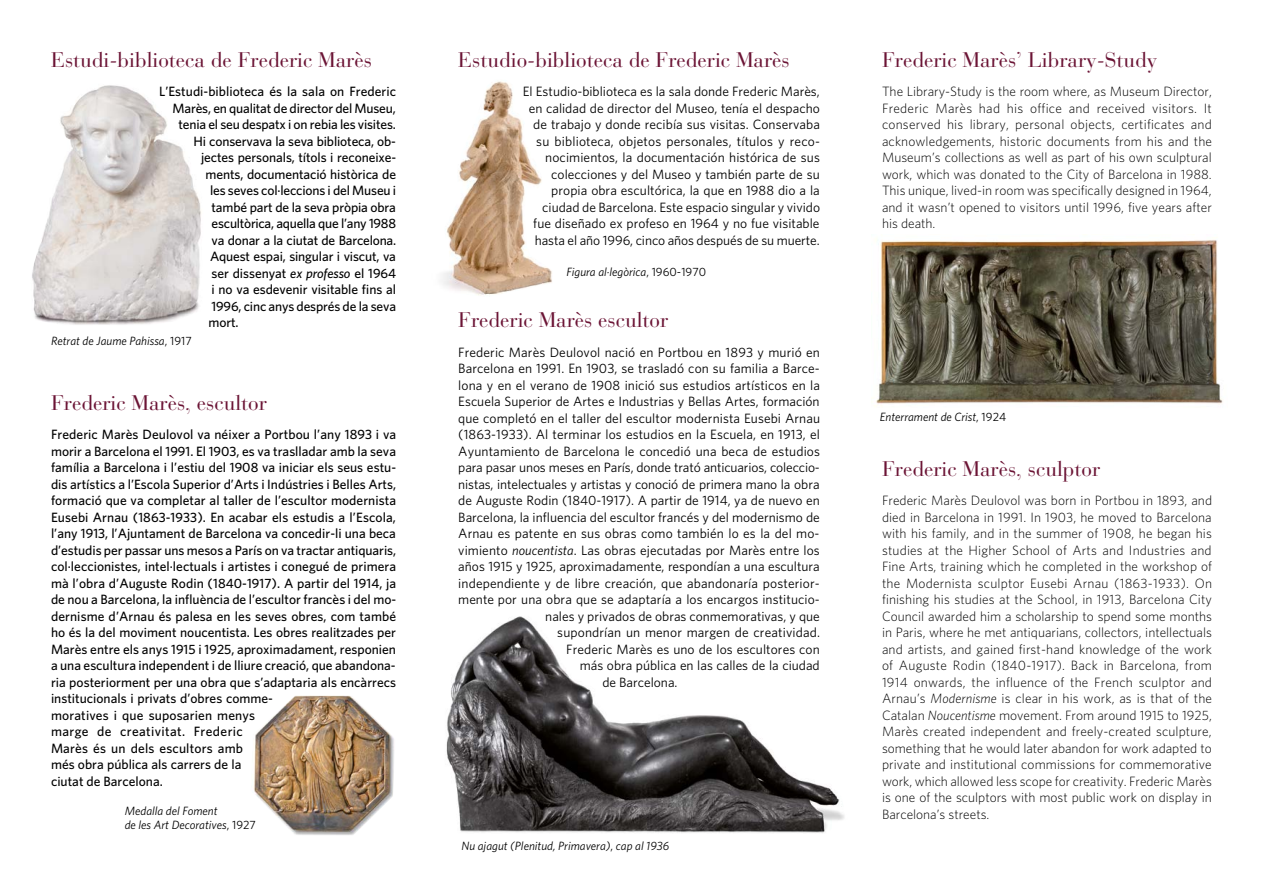
<style>
.page{position:relative;width:1263px;height:893px;background:#fff}
.page>*{position:absolute;margin:0;border:0;box-sizing:border-box;transform-origin:0 0}
.t1{font:21px "Bauer Bodoni";color:#6b1435}
.t2{font:13.5px/16.5px "Whitney HTF";letter-spacing:.005em;color:#000;text-align:right}
.t3{font:500 13.5px/16.5px "Whitney HTF";color:#000}
.t4{font:300 13.5px/16.5px "Whitney HTF";color:#000;text-align:justify}
.t5{font:500 13.5px "Whitney HTF";letter-spacing:-.02em;color:#000}
.t6{font:italic 12px/13.5px "Whitney HTF";color:#000}
.s1{font-style:italic}
.s2{font-style:normal}
</style>
<div class="page">
<img style="left:876px;top:240px;width:347px;height:166px">
<img style="left:253px;top:695px;width:141px;height:140px">
<img style="left:32px;top:85px;width:169px;height:240px">
<img style="left:442px;top:81px;width:110px;height:214px">
<img style="left:446px;top:616px;width:398px;height:217px">
<h1 class="t1" style="left:51px;top:47px;width:322px">Estudi-biblioteca de Frederic Marès</h1>
<p class="t3" style="left:159px;top:83px;width:239px">L’Estudi-biblioteca és la sala on Frederic</p>
<p class="t3" style="left:173px;top:100px;width:225px">Marès, en qualitat de director del Museu,</p>
<p class="t3" style="left:179px;top:116px;width:219px">tenia el seu despatx i on rebia les visites.</p>
<p class="t3" style="left:194px;top:133px;width:204px">Hi conservava la seva biblioteca, ob-</p>
<p class="t3" style="left:201px;top:149px;width:197px">jectes personals, títols i reconeixe-</p>
<p class="t3" style="left:206px;top:166px;width:192px">ments, documentació històrica de</p>
<p class="t3" style="left:210px;top:182px;width:188px">les seves col·leccions i del Museu i</p>
<p class="t3" style="left:212px;top:199px;width:186px">també part de la seva pròpia obra</p>
<p class="t5" style="left:212px;top:216px;width:186px">escultòrica, aquella que l’any 1988</p>
<p class="t3" style="left:212px;top:232px;width:186px">va donar a la ciutat de Barcelona.</p>
<p class="t3" style="left:210px;top:248px;width:187px">Aquest espai, singular i viscut, va</p>
<p class="t3" style="left:212px;top:265px;width:186px">ser dissenyat <span class="s1">ex professo</span> el 1964</p>
<p class="t3" style="left:212px;top:281px;width:186px">i no va esdevenir visitable fins al</p>
<p class="t3" style="left:212px;top:298px;width:186px">1996, cinc anys després de la seva</p>
<p class="t3" style="left:209px;top:314px;width:32px">mort.</p>
<p class="t6" style="left:51px;top:333px;width:142px">Retrat de Jaume Pahissa<span class="s2">, 1917</span></p>
<h1 class="t1" style="left:51px;top:390px;width:217px">Frederic Marès, escultor</h1>
<p class="t3" style="left:51px;top:426px;width:347px">Frederic Marès Deulovol va néixer a Portbou l’any 1893 i va morir a Barcelona el 1991. El 1903, es va traslladar amb la seva família a Barcelona i l’estiu del 1908 va iniciar els seus estu&shy;dis artístics a l’Escola Superior d’Arts i Indústries i Belles Arts, formació que va completar al taller de l’escultor modernista Eusebi Arnau (1863-1933). En acabar els estudis a l’Escola, l’any 1913, l’Ajuntament de Barcelona va concedir-li una beca d’estudis per passar uns mesos a París on va tractar antiquaris, col·leccionistes, intel·lectuals i artistes i conegué de primera mà l’obra d’Auguste Rodin (1840-1917). A partir del 1914, ja de nou a Barcelona, la influència de l’escultor francès i del mo&shy;dernisme d’Arnau és palesa en les seves obres, com també ho és la del moviment noucentista. Les obres realitzades per Marès entre els anys 1915 i 1925, aproximadament, responien a una escultura independent i de lliure creació, que abandona&shy;ria posteriorment per una obra que s’adaptaria als encàrrecs institucionals i privats d’obres comme-<br>moratives i que suposarien menys<br>marge de creativitat. Frederic<br>Marès és un dels escultors amb<br>més obra pública als carrers de la<br>ciutat de Barcelona.</p>
<p class="t6" style="left:125px;top:804px;width:133px">Medalla del Foment<br>de les Art Decoratives<span class="s2">, 1927</span></p>
<h1 class="t1" style="left:458px;top:47px;width:333px">Estudio-biblioteca de Frederic Marès</h1>
<p class="t2" style="left:523px;top:83px;width:299px">El Estudio-biblioteca es la sala donde Frederic Marès, en calidad de director del Museo, tenía el despacho de trabajo y donde recibía sus visitas. Conservaba su biblioteca, objetos personales, títulos y reco&shy;nocimientos, la documentación histórica de sus colecciones y del Museo y también parte de su propia obra escultórica, la que en 1988 dio a la ciudad de Barcelona. Este espacio singular y vivido fue diseñado ex profeso en 1964 y no fue visitable hasta el año 1996, cinco años después de su muerte.</p>
<p class="t6" style="left:566px;top:265px;width:141px">Figura al·legòrica<span class="s2">, 1960-1970</span></p>
<h1 class="t1" style="left:458px;top:308px;width:211px">Frederic Marès escultor</h1>
<p class="t2" style="left:458px;top:343px;width:363px">Frederic Marès Deulovol nació en Portbou en 1893 y murió en</p>
<p class="t2" style="left:458px;top:360px;width:363px">Barcelona en 1991. En 1903, se trasladó con su familia a Barce-</p>
<p class="t2" style="left:458px;top:376px;width:363px">lona y en el verano de 1908 inició sus estudios artísticos en la</p>
<p class="t2" style="left:458px;top:393px;width:363px">Escuela Superior de Artes e Industrias y Bellas Artes, formación</p>
<p class="t2" style="left:458px;top:409px;width:363px">que completó en el taller del escultor modernista Eusebi Arnau</p>
<p class="t2" style="left:458px;top:426px;width:363px">(1863-1933). Al terminar los estudios en la Escuela, en 1913, el</p>
<p class="t2" style="left:458px;top:442px;width:363px">Ayuntamiento de Barcelona le concedió una beca de estudios</p>
<p class="t2" style="left:458px;top:459px;width:363px">para pasar unos meses en París, donde trató anticuarios, coleccio-</p>
<p class="t2" style="left:458px;top:475px;width:363px">nistas, intelectuales y artistas y conoció de primera mano la obra</p>
<p class="t2" style="left:458px;top:492px;width:363px">de Auguste Rodin (1840-1917). A partir de 1914, ya de nuevo en</p>
<p class="t2" style="left:458px;top:508px;width:363px">Barcelona, la influencia del escultor francés y del modernismo de</p>
<p class="t2" style="left:458px;top:525px;width:363px">Arnau es patente en sus obras como también lo es la del mo-</p>
<p class="t2" style="left:458px;top:541px;width:363px">vimiento <span class="s1">noucentista</span>. Las obras ejecutadas por Marès entre los</p>
<p class="t2" style="left:458px;top:558px;width:363px">años 1915 y 1925, aproximadamente, respondían a una escultura</p>
<p class="t2" style="left:458px;top:574px;width:363px">independiente y de libre creación, que abandonaría posterior-</p>
<p class="t2" style="left:458px;top:591px;width:363px">mente por una obra que se adaptaría a los encargos institucio-</p>
<p class="t2" style="left:545px;top:607px;width:276px">nales y privados de obras conmemorativas, y que</p>
<p class="t2" style="left:557px;top:624px;width:264px">supondrían un menor margen de creatividad.</p>
<p class="t2" style="left:566px;top:640px;width:255px">Frederic Marès es uno de los escultores con</p>
<p class="t2" style="left:580px;top:657px;width:241px">más obra pública en las calles de la ciudad</p>
<p class="t2" style="left:602px;top:673px;width:77px">de Barcelona.</p>
<p class="t6" style="left:461px;top:839px;width:209px">Nu ajagut (Plenitud, Primavera)<span class="s2">,</span> cap al 1936</p>
<h1 class="t1" style="left:882px;top:47px;width:277px">Frederic Marès’ Library-Study</h1>
<p class="t4" style="left:882px;top:83px;width:332px">The Library-Study is the room where, as Museum Director, Frederic Marès had his office and received visitors. It conserved his library, personal objects, certificates and acknowledgements, historic documents from his and the Museum’s collections as well as part of his own sculptural work, which was donated to the City of Barcelona in 1988.<br>This unique, lived-in room was specifically designed in 1964, and it wasn’t opened to visitors until 1996, five years after his death.</p>
<p class="t6" style="left:880px;top:410px;width:128px">Enterrament de Crist<span class="s2">, 1924</span></p>
<h1 class="t1" style="left:882px;top:456px;width:220px">Frederic Marès, sculptor</h1>
<p class="t4" style="left:882px;top:492px;width:332px">Frederic Marès Deulovol was born in Portbou in 1893, and died in Barcelona in 1991. In 1903, he moved to Barcelona with his family, and in the summer of 1908, he began his studies at the Higher School of Arts and Industries and Fine Arts, training which he completed in the workshop of the Modernista sculptor Eusebi Arnau (1863-1933). On finishing his studies at the School, in 1913, Barcelona City Council awarded him a scholarship to spend some months in Paris, where he met antiquarians, collectors, intellectuals and artists, and gained first-hand knowledge of the work of Auguste Rodin (1840-1917). Back in Barcelona, from 1914 onwards, the influence of the French sculptor and Arnau’s <span class="s1">Modernisme</span> is clear in his work, as is that of the Catalan <span class="s1">Noucentisme</span> movement. From around 1915 to 1925, Marès created independent and freely-created sculpture, something that he would later abandon for work adapted to private and institutional commissions for commemorative work, which allowed less scope for creativity. Frederic Marès is one of the sculptors with most public work on display in Barcelona’s streets.</p>
</div>
